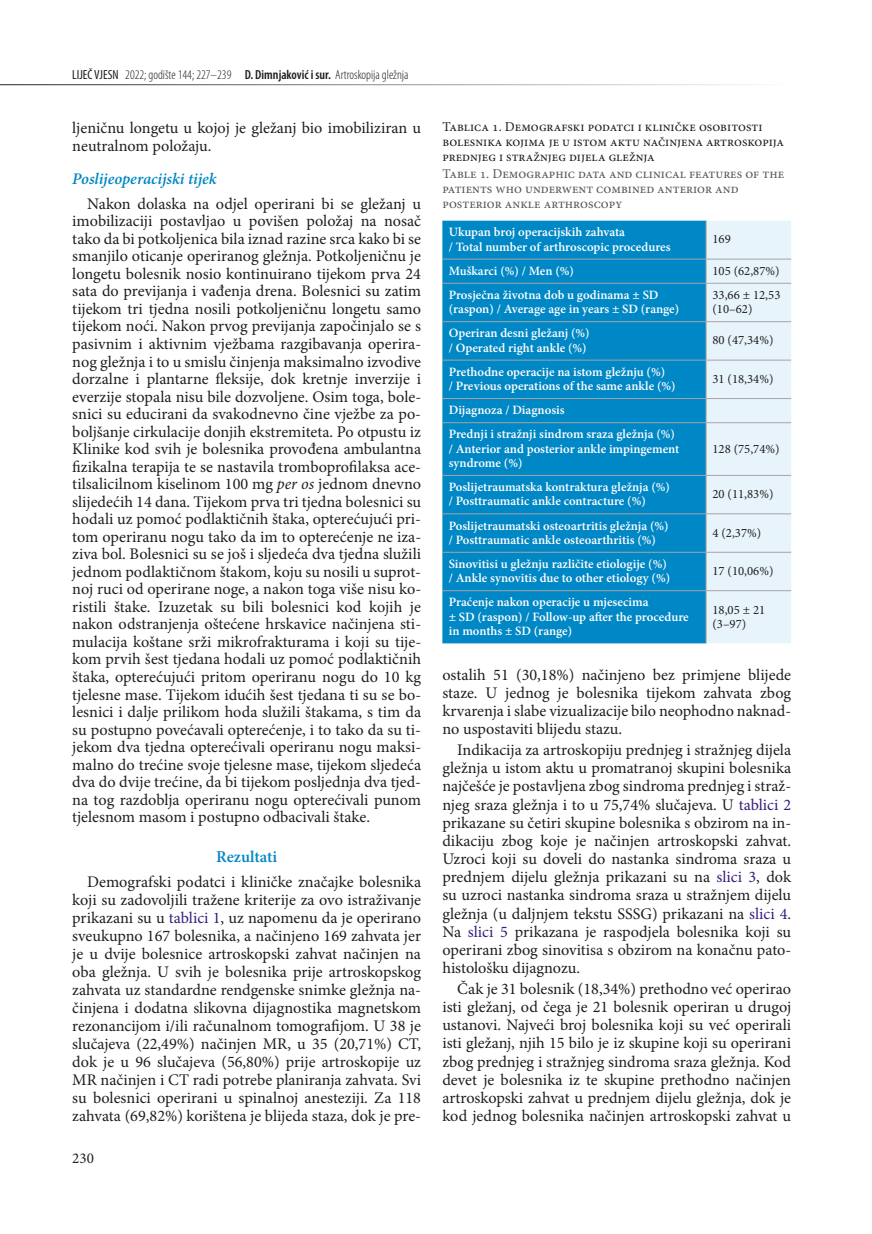
<style>
.page{position:relative;width:872px;height:1234px;background:#fff}
.page>*{position:absolute;margin:0;border:0;box-sizing:border-box;transform-origin:0 0}
.t1{font:600 16.5px "Minion Pro";color:#0087c5}
.t2{font:16.2px/17.5px "Minion Pro";color:#1f1e1f;text-align:justify}
.t3{font:italic 600 16.2px "Minion Pro";letter-spacing:-.01em;color:#0087c5}
.t4{font:15px "Minion Pro";color:#1f1e1f}
.t5{font:13.5px/15px "Minion Pro";color:#1f1e1f}
.t6{font:13.5px/15px "Minion Pro";color:#565557}
.t7{font:300 condensed 13.2px "Myriad Pro";color:#1f1e1f}
.t8{font:600 12.75px/14.2px "Minion Pro";color:#fff}
.t9{font:12.75px/14.2px "Minion Pro";color:#1f1e1f}
.s1{font-weight:400}
.s2{font-weight:600}
.s3{font-style:italic}
.s4{color:#371d7c}
</style>
<div class="page">
<hr style="left:0;top:84px;width:791px;height:1px;background:#1f1e1f">
<div style="left:442px;top:220px;width:263px;height:423px;background:#0087c5"></div>
<hr style="left:442px;top:259px;width:264px;height:1px;background:#a4a5a8">
<hr style="left:442px;top:283px;width:264px;height:1px;background:#a4a5a8">
<hr style="left:442px;top:321px;width:264px;height:1px;background:#a4a5a8">
<hr style="left:442px;top:359px;width:264px;height:1px;background:#a4a5a8">
<hr style="left:442px;top:398px;width:264px;height:1px;background:#a4a5a8">
<div style="left:705px;top:220px;width:86px;height:423px;background:#e8f4fc"></div>
<hr style="left:442px;top:422px;width:264px;height:1px;background:#a4a5a8">
<hr style="left:706px;top:422px;width:85px;height:1px;background:#a4a5a8">
<hr style="left:705px;top:423px;width:1px;height:52px;background:#a4a5a8">
<hr style="left:442px;top:475px;width:264px;height:1px;background:#a4a5a8">
<hr style="left:706px;top:475px;width:85px;height:1px;background:#a4a5a8">
<hr style="left:705px;top:475px;width:1px;height:38px;background:#a4a5a8">
<hr style="left:442px;top:513px;width:264px;height:1px;background:#a4a5a8">
<hr style="left:706px;top:513px;width:85px;height:1px;background:#a4a5a8">
<hr style="left:705px;top:514px;width:1px;height:37px;background:#a4a5a8">
<hr style="left:442px;top:551px;width:264px;height:1px;background:#a4a5a8">
<hr style="left:706px;top:551px;width:85px;height:1px;background:#a4a5a8">
<hr style="left:705px;top:552px;width:1px;height:38px;background:#a4a5a8">
<hr style="left:442px;top:590px;width:264px;height:1px;background:#a4a5a8">
<hr style="left:706px;top:590px;width:85px;height:1px;background:#a4a5a8">
<hr style="left:705px;top:591px;width:1px;height:52px;background:#a4a5a8">
<p class="t7" style="left:72px;top:67px;width:338px"><span class="s1">LIJEČ VJESN</span> 2022; godište 144; 227–239 <span class="s2">D. Dimnjaković i sur.</span> Artroskopija gležnja</p>
<p class="t2" style="left:72px;top:119px;width:350px;line-height:18px">ljeničnu longetu u kojoj je gležanj bio imobiliziran u neutralnom položaju.</p>
<p class="t3" style="left:72px;top:168px;width:146px">Poslijeoperacijski tijek</p>
<p class="t2" style="left:72px;top:195px;width:350px;text-indent:15px">Nakon dolaska na odjel operirani bi se gležanj u imobilizaciji postavljao u povišen položaj na nosač tako da bi potkoljenica bila iznad razine srca kako bi se smanjilo oticanje operiranog gležnja. Potkoljeničnu je longetu bolesnik nosio kontinuirano tijekom prva 24 sata do previjanja i vađenja drena. Bolesnici su zatim tijekom tri tjedna nosili potkoljeničnu longetu samo tijekom noći. Nakon prvog previjanja započinjalo se s pasivnim i aktivnim vježbama razgibavanja operira&shy;nog gležnja i to u smislu činjenja maksimalno izvodive dorzalne i plantarne fleksije, dok kretnje inverzije i everzije stopala nisu bile dozvoljene. Osim toga, bole&shy;snici su educirani da svakodnevno čine vježbe za po&shy;boljšanje cirkulacije donjih ekstremiteta. Po otpustu iz Klinike kod svih je bolesnika provođena ambulantna fizikalna terapija te se nastavila tromboprofilaksa ace&shy;tilsalicilnom kiselinom 100 mg <span class="s3">per os</span> jednom dnevno slijedećih 14 dana. Tijekom prva tri tjedna bolesnici su hodali uz pomoć podlaktičnih štaka, opterećujući pri&shy;tom operiranu nogu tako da im to opterećenje ne iza&shy;ziva bol. Bolesnici su se još i sljedeća dva tjedna služili jednom podlaktičnom štakom, koju su nosili u suprot&shy;noj ruci od operirane noge, a nakon toga više nisu ko&shy;ristili štake. Izuzetak su bili bolesnici kod kojih je nakon odstranjenja oštećene hrskavice načinjena sti&shy;mulacija koštane srži mikrofrakturama i koji su tije&shy;kom prvih šest tjedana hodali uz pomoć podlaktičnih štaka, opterećujući pritom operiranu nogu do 10 kg tjelesne mase. Tijekom idućih šest tjedana ti su se bo&shy;lesnici i dalje prilikom hoda služili štakama, s tim da su postupno povećavali opterećenje, i to tako da su ti&shy;jekom dva tjedna opterećivali operiranu nogu maksi&shy;malno do trećine svoje tjelesne mase, tijekom sljedeća dva do dvije trećine, da bi tijekom posljednja dva tjed&shy;na tog razdoblja operiranu nogu opterećivali punom tjelesnom masom i postupno odbacivali štake.</p>
<p class="t1" style="left:216px;top:844px;width:63px">Rezultati</p>
<p class="t2" style="left:72px;top:872px;width:350px;line-height:18px;text-indent:15px">Demografski podatci i kliničke značajke bolesnika koji su zadovoljili tražene kriterije za ovo istraživanje prikazani su u <span class="s4">tablici 1</span>, uz napomenu da je operirano sveukupno 167 bolesnika, a načinjeno 169 zahvata jer je u dvije bolesnice artroskopski zahvat načinjen na oba gležnja. U svih je bolesnika prije artroskopskog zahvata uz standardne rendgenske snimke gležnja na&shy;činjena i dodatna slikovna dijagnostika magnetskom rezonancijom i/ili računalnom tomografijom. U 38 je slučajeva (22,49%) načinjen MR, u 35 (20,71%) CT, dok je u 96 slučajeva (56,80%) prije artroskopije uz MR načinjen i CT radi potrebe planiranja zahvata. Svi su bolesnici operirani u spinalnoj anesteziji. Za 118 zahvata (69,82%) korištena je blijeda staza, dok je pre-</p>
<p class="t4" style="left:72px;top:1147px;width:23px">230</p>
<p class="t5" style="left:442px;top:119px;width:343px">Tablica 1. Demografski podatci i kliničke osobitosti bolesnika kojima je u istom aktu načinjena artroskopija prednjeg i stražnjeg dijela gležnja</p>
<p class="t6" style="left:442px;top:166px;width:343px">Table 1. Demographic data and clinical features of the patients who underwent combined anterior and posterior ankle arthroscopy</p>
<p class="t8" style="left:449px;top:225px;width:223px">Ukupan broj operacijskih zahvata<br>/ Total number of arthroscopic procedures</p>
<p class="t9" style="left:712px;top:232px;width:20px">169</p>
<p class="t8" style="left:449px;top:263px;width:127px">Muškarci (%) / Men (%)</p>
<p class="t9" style="left:712px;top:263px;width:69px">105 (62,87%)</p>
<p class="t8" style="left:449px;top:287px;width:232px">Prosječna životna dob u godinama ± SD (raspon) / Average age in years ± SD (range)</p>
<p class="t9" style="left:712px;top:288px;width:69px">33,66 ± 12,53 (10–62)</p>
<p class="t8" style="left:449px;top:326px;width:142px">Operiran desni gležanj (%) / Operated right ankle (%)</p>
<p class="t9" style="left:712px;top:333px;width:62px">80 (47,34%)</p>
<p class="t8" style="left:449px;top:364px;width:228px">Prethodne operacije na istom gležnju (%)<br>/ Previous operations of the same ankle (%)</p>
<p class="t9" style="left:712px;top:371px;width:62px">31 (18,34%)</p>
<p class="t8" style="left:449px;top:398px;width:228px;line-height:24.2px">Dijagnoza / Diagnosis<br>Prednji i stražnji sindrom sraza gležnja (%)</p>
<p class="t8" style="left:449px;top:441px;width:232px">/ Anterior and posterior ankle impingement syndrome (%)</p>
<p class="t9" style="left:712px;top:441px;width:69px">128 (75,74%)</p>
<p class="t8" style="left:449px;top:479px;width:223px">Poslijetraumatska kontraktura gležnja (%) / Posttraumatic ankle contracture (%)</p>
<p class="t9" style="left:712px;top:487px;width:62px">20 (11,83%)</p>
<p class="t8" style="left:449px;top:518px;width:221px">Poslijetraumatski osteoartritis gležnja (%) / Posttraumatic ankle osteoarthritis (%)</p>
<p class="t9" style="left:712px;top:525px;width:50px">4 (2,37%)</p>
<p class="t8" style="left:449px;top:556px;width:223px">Sinovitisi u gležnju različite etiologije (%) / Ankle synovitis due to other etiology (%)</p>
<p class="t9" style="left:712px;top:564px;width:62px">17 (10,06%)</p>
<p class="t8" style="left:449px;top:595px;width:241px">Praćenje nakon operacije u mjesecima<br>± SD (raspon) / Follow-up after the procedure in months ± SD (range)</p>
<p class="t9" style="left:712px;top:602px;width:54px">18,05 ± 21 (3–97)</p>
<p class="t2" style="left:442px;top:665px;width:350px;line-height:18.1px">ostalih 51 (30,18%) načinjeno bez primjene blijede staze. U jednog je bolesnika tijekom zahvata zbog krvarenja i slabe vizualizacije bilo neophodno naknad&shy;no uspostaviti blijedu stazu.</p>
<p class="t2" style="left:442px;top:740px;width:350px;line-height:18.1px;text-indent:15px">Indikacija za artroskopiju prednjeg i stražnjeg dijela gležnja u istom aktu u promatranoj skupini bolesnika najčešće je postavljena zbog sindroma prednjeg i straž&shy;njeg sraza gležnja i to u 75,74% slučajeva. U <span class="s4">tablici 2 </span>prikazane su četiri skupine bolesnika s obzirom na in&shy;dikaciju zbog koje je načinjen artroskopski zahvat.<br>Uzroci koji su doveli do nastanka sindroma sraza u prednjem dijelu gležnja prikazani su na <span class="s4">slici 3</span>, dok su uzroci nastanka sindroma sraza u stražnjem dijelu gležnja (u daljnjem tekstu SSSG) prikazani na <span class="s4">slici 4</span>.<br>Na <span class="s4">slici 5</span> prikazana je raspodjela bolesnika koji su operirani zbog sinovitisa s obzirom na konačnu pato&shy;histološku dijagnozu.</p>
<p class="t2" style="left:442px;top:979px;width:351px;line-height:18.1px;text-indent:15px">Čak je 31 bolesnik (18,34%) prethodno već operirao isti gležanj, od čega je 21 bolesnik operiran u drugoj ustanovi. Najveći broj bolesnika koji su već operirali isti gležanj, njih 15 bilo je iz skupine koji su operirani zbog prednjeg i stražnjeg sindroma sraza gležnja. Kod devet je bolesnika iz te skupine prethodno načinjen artroskopski zahvat u prednjem dijelu gležnja, dok je kod jednog bolesnika načinjen artroskopski zahvat u</p>
</div>
